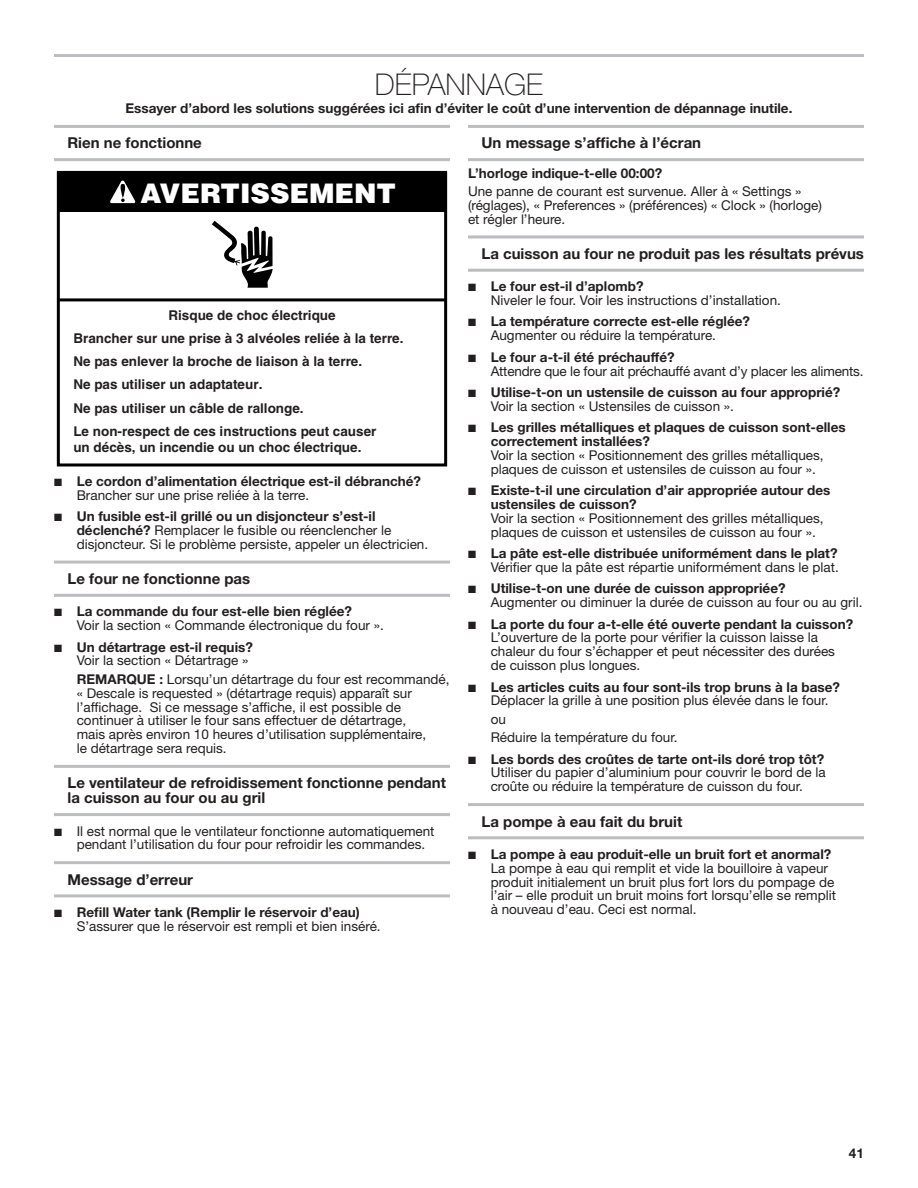
<style>
.page{position:relative;width:918px;height:1188px;background:#fff}
.page>*{position:absolute;margin:0;border:0;box-sizing:border-box;transform-origin:0 0}
.Heading_1{font:100 30px "Helvetica Neue";color:#231f20}
.t1{font:900 27px "Helvetica";color:#fff}
.Heading_3_Rules{font:700 15px/15px "Helvetica Neue";color:#231f20}
.Body_Indent{font:13.5px/13.8px "Helvetica Neue LT Std";color:#231f20}
.Body_Bold{font:700 13.5px/13.8px "Helvetica Neue LT Std";color:#231f20}
.t2{font:700 13.5px/23.2px "Helvetica";color:#231f20}
.Body{font:13.5px/13.8px "Helvetica Neue LT Std";color:#231f20}
.Body-2{font:700 13.5px "Helvetica Neue LT Std";color:#231f20}
.s1{font-weight:700}
.s2{font-weight:400}
</style>
<div class="page">
<hr style="left:54px;top:54px;width:810px;height:3px;background:#bcbdc0">
<hr style="left:54px;top:125px;width:396px;height:3px;background:#bcbdc0">
<hr style="left:54px;top:158px;width:396px;height:3px;background:#bcbdc0">
<hr style="left:54px;top:561px;width:396px;height:3px;background:#bcbdc0">
<hr style="left:54px;top:594px;width:396px;height:3px;background:#bcbdc0">
<hr style="left:54px;top:765px;width:396px;height:3px;background:#bcbdc0">
<hr style="left:54px;top:813px;width:396px;height:3px;background:#bcbdc0">
<hr style="left:54px;top:861px;width:396px;height:3px;background:#bcbdc0">
<hr style="left:54px;top:894px;width:396px;height:3px;background:#bcbdc0">
<hr style="left:468px;top:125px;width:396px;height:3px;background:#bcbdc0">
<hr style="left:468px;top:158px;width:396px;height:3px;background:#bcbdc0">
<hr style="left:468px;top:235px;width:396px;height:3px;background:#bcbdc0">
<hr style="left:468px;top:269px;width:396px;height:3px;background:#bcbdc0">
<hr style="left:468px;top:803px;width:396px;height:3px;background:#bcbdc0">
<hr style="left:468px;top:836px;width:396px;height:3px;background:#bcbdc0">
<hr style="left:58px;top:298px;width:388px;height:3px;background:#000">
<div style="left:58px;top:172px;width:388px;height:39px;background:#000"></div>
<svg style="left:110px;top:181px;width:26px;height:22px"></svg>
<div style="left:57px;top:171px;width:390px;height:295px;border:3px solid #000"></div>
<svg style="left:212px;top:221px;width:61px;height:67px"></svg>
<h1 class="Heading_1" style="left:375px;top:67px;width:170px">DÉPANNAGE</h1>
<p class="Body_Bold" style="left:126px;top:101px;width:668px">Essayer d’abord les solutions suggérées ici afin d’éviter le coût d’une intervention de dépannage inutile.</p>
<h3 class="Heading_3_Rules" style="left:68px;top:135px;width:136px">Rien ne fonctionne</h3>
<h3 class="Heading_3_Rules" style="left:482px;top:135px;width:221px">Un message s’affiche à l’écran</h3>
<p class="Body-2" style="left:468px;top:164px;width:196px">L’horloge indique-t-elle 00:00?</p>
<p class="Body" style="left:468px;top:184px;width:356px">Une panne de courant est survenue. Aller à « Settings » (réglages), « Preferences » (préférences) « Clock » (horloge) et régler l’heure.</p>
<h3 class="Heading_3_Rules" style="left:482px;top:246px;width:384px">La cuisson au four ne produit pas les résultats prévus</h3>
<p class="Body_Indent" style="left:491px;top:279px;width:292px;text-indent:-23px">■ <span class="s1">Le four est-il d’aplomb?<br></span>Niveler le four. Voir les instructions d’installation.</p>
<p class="Body_Bold" style="left:491px;top:314px;width:261px;text-indent:-23px">■ La température correcte est-elle réglée?<br><span class="s2">Augmenter ou réduire la température.</span></p>
<p class="Body_Indent" style="left:491px;top:350px;width:374px;text-indent:-23px">■ <span class="s1">Le four a-t-il été préchauffé?<br></span>Attendre que le four ait préchauffé avant d’y placer les aliments.</p>
<p class="Body_Bold" style="left:491px;top:385px;width:351px;text-indent:-23px">■ Utilise-t-on un ustensile de cuisson au four approprié?<br><span class="s2">Voir la section « Ustensiles de cuisson ».</span></p>
<p class="Body_Indent" style="left:491px;top:420px;width:357px;text-indent:-23px">■ <span class="s1">Les grilles métalliques et plaques de cuisson sont-elles correctement installées?<br></span>Voir la section « Positionnement des grilles métalliques, plaques de cuisson et ustensiles de cuisson au four ».</p>
<p class="Body_Indent" style="left:491px;top:483px;width:341px;text-indent:-23px">■ <span class="s1">Existe-t-il une circulation d’air appropriée autour des ustensiles de cuisson?<br></span>Voir la section « Positionnement des grilles métalliques, plaques de cuisson et ustensiles de cuisson au four ».</p>
<p class="Body_Indent" style="left:468px;top:546px;width:372px;text-align:right">■ <span class="s1">La pâte est-elle distribuée uniformément dans le plat?<br></span>Vérifier que la pâte est répartie uniformément dans le plat.</p>
<p class="Body_Indent" style="left:491px;top:581px;width:373px;text-indent:-23px">■ <span class="s1">Utilise-t-on une durée de cuisson appropriée?<br></span>Augmenter ou diminuer la durée de cuisson au four ou au gril.</p>
<p class="Body_Indent" style="left:491px;top:617px;width:364px;text-indent:-23px">■ <span class="s1">La porte du four a-t-elle été ouverte pendant la cuisson?<br></span>L’ouverture de la porte pour vérifier la cuisson laisse la chaleur du four s’échapper et peut nécessiter des durées de cuisson plus longues.</p>
<p class="Body_Indent" style="left:491px;top:680px;width:351px;text-indent:-23px">■ <span class="s1">Les articles cuits au four sont-ils trop bruns à la base?<br></span>Déplacer la grille à une position plus élevée dans le four.</p>
<p class="Body_Indent" style="left:491px;top:712px;width:17px">ou</p>
<p class="Body_Indent" style="left:491px;top:730px;width:188px">Réduire la température du four.</p>
<p class="Body_Indent" style="left:491px;top:752px;width:337px;text-align:justify;text-indent:-23px">■ <span class="s1">Les bords des croûtes de tarte ont-ils doré trop tôt?<br></span>Utiliser du papier d’aluminium pour couvrir le bord de la croûte ou réduire la température de cuisson du four.</p>
<h3 class="Heading_3_Rules" style="left:482px;top:813px;width:202px">La pompe à eau fait du bruit</h3>
<p class="Body_Indent" style="left:491px;top:847px;width:347px;text-indent:-23px">■ <span class="s1">La pompe à eau produit-elle un bruit fort et anormal?<br></span>La pompe à eau qui remplit et vide la bouilloire à vapeur produit initialement un bruit plus fort lors du pompage de l’air – elle produit un bruit moins fort lorsqu’elle se remplit à nouveau d’eau. Ceci est normal.</p>
<p class="t1" style="left:141px;top:176px;width:257px">AVERTISSEMENT</p>
<p class="t2" style="left:73px;top:303px;width:332px;text-indent:95px">Risque de choc électrique<br>Brancher sur une prise à 3 alvéoles reliée à la terre.<br>Ne pas enlever la broche de liaison à la terre.<br>Ne pas utiliser un adaptateur.<br>Ne pas utiliser un câble de rallonge.<br>Le non-respect de ces instructions peut causer</p>
<p class="t2" style="left:73px;top:435px;width:290px">un décès, un incendie ou un choc électrique.</p>
<p class="Body_Bold" style="left:77px;top:474px;width:346px;text-indent:-23px">■ Le cordon d’alimentation électrique est-il débranché?<br><span class="s2">Brancher sur une prise reliée à la terre.</span></p>
<p class="Body_Indent" style="left:77px;top:509px;width:353px;text-indent:-23px">■ <span class="s1">Un fusible est-il grillé ou un disjoncteur s’est-il déclenché?</span> Remplacer le fusible ou réenclencher le disjoncteur. Si le problème persiste, appeler un électricien.</p>
<h3 class="Heading_3_Rules" style="left:68px;top:571px;width:184px">Le four ne fonctionne pas</h3>
<p class="Body_Indent" style="left:77px;top:604px;width:309px;text-indent:-23px">■ <span class="s1">La commande du four est-elle bien réglée?<br></span>Voir la section « Commande électronique du four ».</p>
<p class="Body_Bold" style="left:77px;top:639px;width:178px;text-indent:-23px">■ Un détartrage est-il requis?<br><span class="s2">Voir la section « Détartrage »</span></p>
<p class="Body_Indent" style="left:77px;top:672px;width:374px"><span class="s1">REMARQUE :</span> Lorsqu’un détartrage du four est recommandé, « Descale is requested » (détartrage requis) apparaît sur l’affichage. Si ce message s’affiche, il est possible de continuer à utiliser le four sans effectuer de détartrage,<br>mais après environ 10 heures d’utilisation supplémentaire,<br>le détartrage sera requis.</p>
<h3 class="Heading_3_Rules" style="left:68px;top:775px;width:380px">Le ventilateur de refroidissement fonctionne pendant la cuisson au four ou au gril</h3>
<p class="Body_Indent" style="left:77px;top:824px;width:359px;text-indent:-23px">■ Il est normal que le ventilateur fonctionne automatiquement pendant l’utilisation du four pour refroidir les commandes.</p>
<h3 class="Heading_3_Rules" style="left:68px;top:872px;width:127px">Message d’erreur</h3>
<p class="Body_Indent" style="left:77px;top:905px;width:306px;text-indent:-23px">■ <span class="s1">Refill Water tank (Remplir le réservoir d’eau)<br></span>S’assurer que le réservoir est rempli et bien inséré.</p>
<p class="Body_Bold" style="left:849px;top:1146px;width:17px">41</p>
</div>
